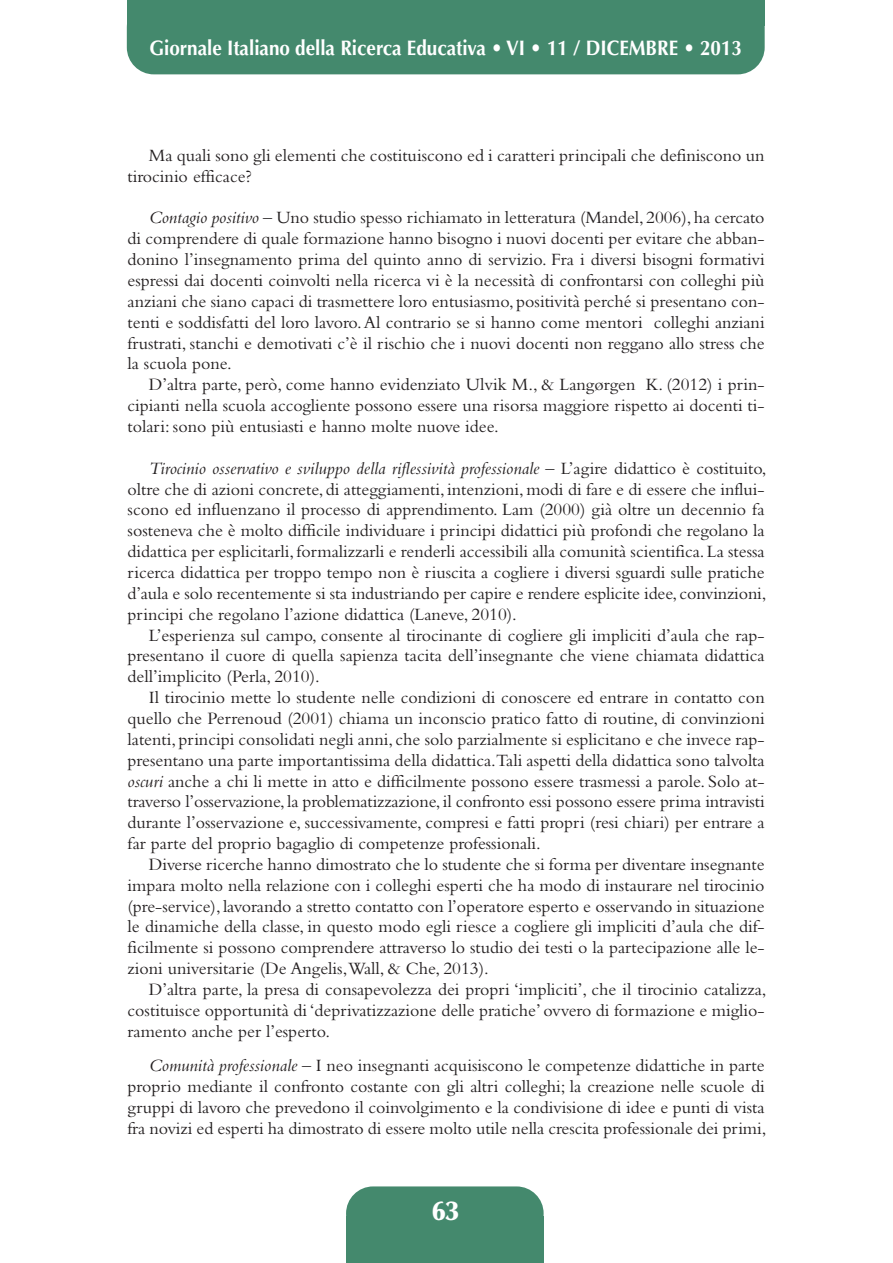
<style>
.page{position:relative;width:893px;height:1263px;background:#fff}
.page>*{position:absolute;margin:0;border:0;box-sizing:border-box;transform-origin:0 0}
.t1{font:900 27px "Optima";color:#fff}
.t2{font:700 21px "Optima";color:#fff;scale:.9 1}
.t3{font:18px/20.9px "Bembo";color:#231f20}
.t4{font:italic 18px "Bembo";color:#231f20}
.s1{font-style:italic}
.s2{font-style:normal}
</style>
<div class="page">
<div style="left:127px;top:1px;width:638px;height:73px;background:#44896d;border-radius:27px"></div>
<div style="left:127px;top:0;width:638px;height:26px;background:#44896d"></div>
<div style="left:346px;top:1216px;width:198px;height:47px;background:#44896d"></div>
<div style="left:346px;top:1186px;width:198px;height:55px;background:#44896d;border-radius:27px"></div>
<p class="t2" style="left:149px;top:40px;width:660px">Giornale Italiano della Ricerca Educativa • VI • 11 / DICEMBRE • 2013</p>
<p class="t3" style="left:128px;top:147px;width:639px;text-indent:21px">Ma quali sono gli elementi che costituiscono ed i caratteri principali che definiscono un tirocinio efficace?</p>
<p class="t3" style="left:149px;top:209px;width:617px"><span class="s1">Contagio positivo –</span> Uno studio spesso richiamato in letteratura (Mandel, 2006), ha cercato</p>
<p class="t3" style="left:128px;top:230px;width:639px">di comprendere di quale formazione hanno bisogno i nuovi docenti per evitare che abban-</p>
<p class="t3" style="left:128px;top:251px;width:639px">donino l’insegnamento prima del quinto anno di servizio. Fra i diversi bisogni formativi</p>
<p class="t3" style="left:128px;top:272px;width:639px">espressi dai docenti coinvolti nella ricerca vi è la necessità di confrontarsi con colleghi più</p>
<p class="t3" style="left:128px;top:293px;width:639px">anziani che siano capaci di trasmettere loro entusiasmo, positività perché si presentano con-</p>
<p class="t3" style="left:128px;top:313px;width:639px">tenti e soddisfatti del loro lavoro.Al contrario se si hanno come mentori colleghi anziani</p>
<p class="t3" style="left:128px;top:334px;width:639px">frustrati, stanchi e demotivati c’è il rischio che i nuovi docenti non reggano allo stress che</p>
<p class="t3" style="left:128px;top:355px;width:106px">la scuola pone.</p>
<p class="t3" style="left:149px;top:376px;width:617px">D’altra parte, però, come hanno evidenziato Ulvik M., &amp; Langørgen K. (2012) i prin-</p>
<p class="t3" style="left:128px;top:397px;width:639px">cipianti nella scuola accogliente possono essere una risorsa maggiore rispetto ai docenti ti-</p>
<p class="t3" style="left:128px;top:418px;width:373px">tolari: sono più entusiasti e hanno molte nuove idee.</p>
<p class="t4" style="left:149px;top:462px;width:619px">Tirocinio osservativo e sviluppo della riflessività professionale – <span class="s2">L’agire didattico è costituito,</span></p>
<p class="t3" style="left:128px;top:480px;width:639px">oltre che di azioni concrete, di atteggiamenti, intenzioni,modi di fare e di essere che influi-</p>
<p class="t3" style="left:128px;top:501px;width:639px">scono ed influenzano il processo di apprendimento. Lam (2000) già oltre un decennio fa</p>
<p class="t3" style="left:128px;top:522px;width:639px">sosteneva che è molto difficile individuare i principi didattici più profondi che regolano la</p>
<p class="t3" style="left:128px;top:543px;width:639px">didattica per esplicitarli,formalizzarli e renderli accessibili alla comunità scientifica.La stessa</p>
<p class="t3" style="left:128px;top:564px;width:639px">ricerca didattica per troppo tempo non è riuscita a cogliere i diversi sguardi sulle pratiche</p>
<p class="t3" style="left:128px;top:584px;width:640px">d’aula e solo recentemente si sta industriando per capire e rendere esplicite idee, convinzioni,</p>
<p class="t3" style="left:128px;top:605px;width:391px">principi che regolano l’azione didattica (Laneve, 2010).</p>
<p class="t3" style="left:149px;top:626px;width:617px">L’esperienza sul campo, consente al tirocinante di cogliere gli impliciti d’aula che rap-</p>
<p class="t3" style="left:128px;top:647px;width:639px">presentano il cuore di quella sapienza tacita dell’insegnante che viene chiamata didattica</p>
<p class="t3" style="left:128px;top:668px;width:194px">dell’implicito (Perla, 2010).</p>
<p class="t3" style="left:149px;top:689px;width:617px">Il tirocinio mette lo studente nelle condizioni di conoscere ed entrare in contatto con</p>
<p class="t3" style="left:128px;top:710px;width:639px">quello che Perrenoud (2001) chiama un inconscio pratico fatto di routine, di convinzioni</p>
<p class="t3" style="left:128px;top:730px;width:639px">latenti, principi consolidati negli anni, che solo parzialmente si esplicitano e che invece rap-</p>
<p class="t3" style="left:128px;top:751px;width:639px">presentano una parte importantissima della didattica.Tali aspetti della didattica sono talvolta</p>
<p class="t3" style="left:128px;top:772px;width:639px"><span class="s1">oscuri</span> anche a chi li mette in atto e difficilmente possono essere trasmessi a parole. Solo at-</p>
<p class="t3" style="left:128px;top:793px;width:639px">traverso l’osservazione,la problematizzazione,il confronto essi possono essere prima intravisti</p>
<p class="t3" style="left:128px;top:814px;width:639px">durante l’osservazione e, successivamente, compresi e fatti propri (resi chiari) per entrare a</p>
<p class="t3" style="left:128px;top:835px;width:415px">far parte del proprio bagaglio di competenze professionali.</p>
<p class="t3" style="left:149px;top:856px;width:617px">Diverse ricerche hanno dimostrato che lo studente che si forma per diventare insegnante</p>
<p class="t3" style="left:128px;top:876px;width:639px">impara molto nella relazione con i colleghi esperti che ha modo di instaurare nel tirocinio</p>
<p class="t3" style="left:128px;top:897px;width:639px">(pre-service), lavorando a stretto contatto con l’operatore esperto e osservando in situazione</p>
<p class="t3" style="left:128px;top:918px;width:639px">le dinamiche della classe, in questo modo egli riesce a cogliere gli impliciti d’aula che dif-</p>
<p class="t3" style="left:128px;top:939px;width:639px">ficilmente si possono comprendere attraverso lo studio dei testi o la partecipazione alle le-</p>
<p class="t3" style="left:128px;top:960px;width:363px">zioni universitarie (De Angelis,Wall, &amp; Che, 2013).</p>
<p class="t3" style="left:149px;top:981px;width:619px">D’altra parte, la presa di consapevolezza dei propri ‘impliciti’, che il tirocinio catalizza,</p>
<p class="t3" style="left:128px;top:1001px;width:639px">costituisce opportunità di ‘deprivatizzazione delle pratiche’ ovvero di formazione e miglio-</p>
<p class="t3" style="left:128px;top:1022px;width:204px">ramento anche per l’esperto.</p>
<p class="t3" style="left:128px;top:1057px;width:640px;text-align:justify;text-indent:21px"><span class="s1">Comunità professionale –</span> I neo insegnanti acquisiscono le competenze didattiche in parte proprio mediante il confronto costante con gli altri colleghi; la creazione nelle scuole di gruppi di lavoro che prevedono il coinvolgimento e la condivisione di idee e punti di vista fra novizi ed esperti ha dimostrato di essere molto utile nella crescita professionale dei primi,</p>
<p class="t1" style="left:432px;top:1200px;width:28px">63</p>
</div>
